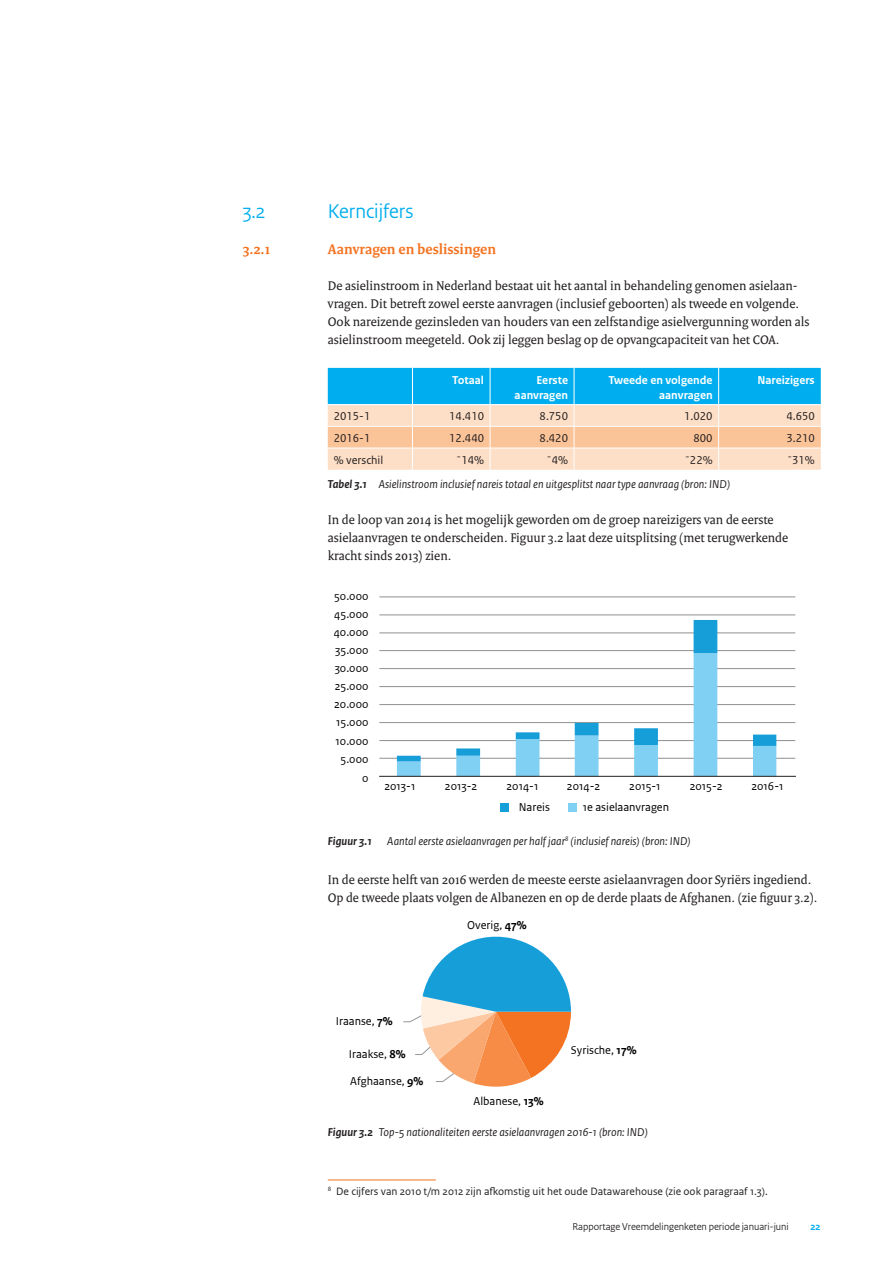
<style>
.page{position:relative;width:893px;height:1263px;background:#fff}
.page>*{position:absolute;margin:0;border:0;box-sizing:border-box;transform-origin:0 0}
.alineakop_sans{font:21px "Rijksoverheid Sans Heading";color:#00aeef}
._06_RO_Subalineakop{font:700 15px "Rijksoverheid Serif";color:#f47321}
._10_RO_Broodtekst_Se{font:13.5px/18px "Rijksoverheid Serif";color:#231f20}
._13_RO_Fotobijschrif{font:italic 12px "Rijksoverheid Sans Text";color:#231f20}
.t1{font:12px "Rijksoverheid Sans Text TT";color:#000001}
._32_RO_Tabel_Broodte{font:12px "Rijksoverheid Sans Text";color:#231f20}
._31_RO_Tabel_Tussenk{font:700 12px/15px "Rijksoverheid Sans Text";color:#fff;text-align:right}
._13_RO_Fotobijschrif-2{font:italic 700 12px "Rijksoverheid Sans Text";color:#231f20}
._14_RO_Voetnoot{font:11.25px "Rijksoverheid Sans Text";color:#231f20}
.t2{font:10.5px "Rijksoverheid Sans Heading";color:#231f20}
.t3{font:700 10.5px "Rijksoverheid Sans Heading";color:#00aeef}
.s1{font-weight:700}
</style>
<div class="page">
<svg style="left:328px;top:368px;width:493px;height:102px;background:#a4c8cd"></svg>
<hr style="left:412px;top:368px;width:1px;height:36px;background:#fff">
<hr style="left:490px;top:368px;width:1px;height:36px;background:#fff">
<hr style="left:574px;top:368px;width:1px;height:36px;background:#fff">
<hr style="left:718px;top:368px;width:1px;height:36px;background:#fff">
<hr style="left:379px;top:758px;width:416px;height:1px;background:#8d9091">
<hr style="left:379px;top:740px;width:416px;height:1px;background:#8d9091">
<hr style="left:379px;top:722px;width:416px;height:1px;background:#8d9091">
<hr style="left:379px;top:704px;width:416px;height:1px;background:#8d9091">
<hr style="left:379px;top:686px;width:416px;height:1px;background:#8d9091">
<hr style="left:379px;top:668px;width:416px;height:1px;background:#8d9091">
<hr style="left:379px;top:650px;width:416px;height:1px;background:#8d9091">
<hr style="left:379px;top:632px;width:416px;height:1px;background:#8d9091">
<hr style="left:379px;top:614px;width:416px;height:1px;background:#8d9091">
<hr style="left:379px;top:596px;width:416px;height:1px;background:#8d9091">
<svg style="left:397px;top:761px;width:379px;height:15px"></svg>
<svg style="left:397px;top:620px;width:379px;height:141px"></svg>
<hr style="left:379px;top:776px;width:417px;height:1px;background:#231f20">
<div style="left:500px;top:804px;width:9px;height:8px;background:#169ed9"></div>
<div style="left:568px;top:804px;width:9px;height:8px;background:#7fd0f3"></div>
<svg style="left:403px;top:936px;width:168px;height:151px"></svg>
<hr style="left:328px;top:1179px;width:108px;height:1px;background:#f47321">
<p class="alineakop_sans" style="left:243px;top:199px;width:24px">3.2</p>
<p class="alineakop_sans" style="left:328px;top:199px;width:87px">Kerncijfers</p>
<p class="_06_RO_Subalineakop" style="left:243px;top:240px;width:29px">3.2.1</p>
<p class="_06_RO_Subalineakop" style="left:328px;top:240px;width:170px">Aanvragen en beslissingen</p>
<p class="_10_RO_Broodtekst_Se" style="left:328px;top:276px;width:483px">De asielinstroom in Nederland bestaat uit het aantal in behandeling genomen asielaan&shy;vragen. Dit betreft zowel eerste aanvragen (inclusief geboorten) als tweede en volgende.<br>Ook nareizende gezinsleden van houders van een zelfstandige asielvergunning worden als asielinstroom meegeteld. Ook zij leggen beslag op de opvangcapaciteit van het COA.</p>
<p class="_31_RO_Tabel_Tussenk" style="left:452px;top:372px;width:33px">Totaal</p>
<p class="_31_RO_Tabel_Tussenk" style="left:515px;top:372px;width:55px">Eerste aanvragen</p>
<p class="_31_RO_Tabel_Tussenk" style="left:609px;top:372px;width:105px">Tweede en volgende aanvragen</p>
<p class="_31_RO_Tabel_Tussenk" style="left:757px;top:372px;width:59px">Nareizigers</p>
<p class="_32_RO_Tabel_Broodte" style="left:334px;top:409px;width:38px">2015-1</p>
<p class="_32_RO_Tabel_Broodte" style="left:449px;top:409px;width:36px">14.410</p>
<p class="_32_RO_Tabel_Broodte" style="left:540px;top:409px;width:30px">8.750</p>
<p class="_32_RO_Tabel_Broodte" style="left:684px;top:409px;width:30px">1.020</p>
<p class="_32_RO_Tabel_Broodte" style="left:786px;top:409px;width:30px">4.650</p>
<p class="_32_RO_Tabel_Broodte" style="left:334px;top:431px;width:38px">2016-1</p>
<p class="_32_RO_Tabel_Broodte" style="left:449px;top:431px;width:36px">12.440</p>
<p class="_32_RO_Tabel_Broodte" style="left:540px;top:431px;width:30px">8.420</p>
<p class="_32_RO_Tabel_Broodte" style="left:693px;top:431px;width:21px">800</p>
<p class="_32_RO_Tabel_Broodte" style="left:786px;top:431px;width:30px">3.210</p>
<p class="_32_RO_Tabel_Broodte" style="left:334px;top:453px;width:51px">% verschil</p>
<p class="_32_RO_Tabel_Broodte" style="left:457px;top:453px;width:29px">¯14%</p>
<p class="_32_RO_Tabel_Broodte" style="left:547px;top:453px;width:23px">¯4%</p>
<p class="_32_RO_Tabel_Broodte" style="left:685px;top:453px;width:29px">¯22%</p>
<p class="_32_RO_Tabel_Broodte" style="left:787px;top:453px;width:29px">¯31%</p>
<p class="_13_RO_Fotobijschrif" style="left:328px;top:477px;width:404px"><span class="s1">Tabel 3.1</span> Asielinstroom inclusief nareis totaal en uitgesplitst naar type aanvraag (bron: IND)</p>
<p class="_10_RO_Broodtekst_Se" style="left:328px;top:510px;width:462px">In de loop van 2014 is het mogelijk geworden om de groep nareizigers van de eerste asielaanvragen te onderscheiden. Figuur 3.2 laat deze uitsplitsing (met terugwerkende kracht sinds 2013) zien.</p>
<p class="t1" style="left:334px;top:589px;width:36px">50.000</p>
<p class="t1" style="left:334px;top:607px;width:36px">45.000</p>
<p class="t1" style="left:334px;top:625px;width:36px">40.000</p>
<p class="t1" style="left:335px;top:643px;width:35px">35.000</p>
<p class="t1" style="left:335px;top:661px;width:35px">30.000</p>
<p class="t1" style="left:335px;top:679px;width:35px">25.000</p>
<p class="t1" style="left:334px;top:698px;width:36px">20.000</p>
<p class="t1" style="left:336px;top:716px;width:34px">15.000</p>
<p class="t1" style="left:336px;top:734px;width:34px">10.000</p>
<p class="t1" style="left:341px;top:752px;width:29px">5.000</p>
<p class="t1" style="left:362px;top:771px;width:8px">0</p>
<p class="t1" style="left:384px;top:779px;width:32px">2013-1</p>
<p class="t1" style="left:445px;top:779px;width:34px">2013-2</p>
<p class="t1" style="left:506px;top:779px;width:33px">2014-1</p>
<p class="t1" style="left:567px;top:779px;width:35px">2014-2</p>
<p class="t1" style="left:629px;top:779px;width:33px">2015-1</p>
<p class="t1" style="left:690px;top:779px;width:34px">2015-2</p>
<p class="t1" style="left:751px;top:779px;width:34px">2016-1</p>
<p class="t1" style="left:583px;top:800px;width:88px">1e asielaanvragen</p>
<p class="t1" style="left:519px;top:800px;width:33px">Nareis</p>
<p class="_13_RO_Fotobijschrif-2" style="left:328px;top:834px;width:46px">Figuur 3.1</p>
<p class="_13_RO_Fotobijschrif" style="left:387px;top:834px;width:305px">Aantal eerste asielaanvragen per half jaar<sup>8</sup> (inclusief nareis) (bron: IND)</p>
<p class="_10_RO_Broodtekst_Se" style="left:328px;top:870px;width:485px">In de eerste helft van 2016 werden de meeste eerste asielaanvragen door Syriërs ingediend.</p>
<p class="_10_RO_Broodtekst_Se" style="left:328px;top:888px;width:491px">Op de tweede plaats volgen de Albanezen en op de derde plaats de Afghanen. (zie figuur 3.2).</p>
<p class="t1" style="left:336px;top:1014px;width:58px">Iraanse, <span class="s1">7%</span></p>
<p class="t1" style="left:349px;top:1047px;width:58px">Iraakse, <span class="s1">8%</span></p>
<p class="t1" style="left:350px;top:1074px;width:75px">Afghaanse, <span class="s1">9%</span></p>
<p class="t1" style="left:467px;top:918px;width:61px">Overig, <span class="s1">47%</span></p>
<p class="t1" style="left:473px;top:1094px;width:72px">Albanese, <span class="s1">13%</span></p>
<p class="t1" style="left:571px;top:1043px;width:67px">Syrische, <span class="s1">17%</span></p>
<p class="_13_RO_Fotobijschrif" style="left:328px;top:1125px;width:322px"><span class="s1">Figuur 3.2</span> Top-5 nationaliteiten eerste asielaanvragen 2016-1 (bron: IND)</p>
<p class="_14_RO_Voetnoot" style="left:328px;top:1185px;width:442px"><sup>8</sup> De cijfers van 2010 t/m 2012 zijn afkomstig uit het oude Datawarehouse (zie ook paragraaf 1.3).</p>
<p class="t2" style="left:573px;top:1221px;width:218px">Rapportage Vreemdelingenketen periode januari-juni</p>
<p class="t3" style="left:810px;top:1221px;width:12px">22</p>
</div>
